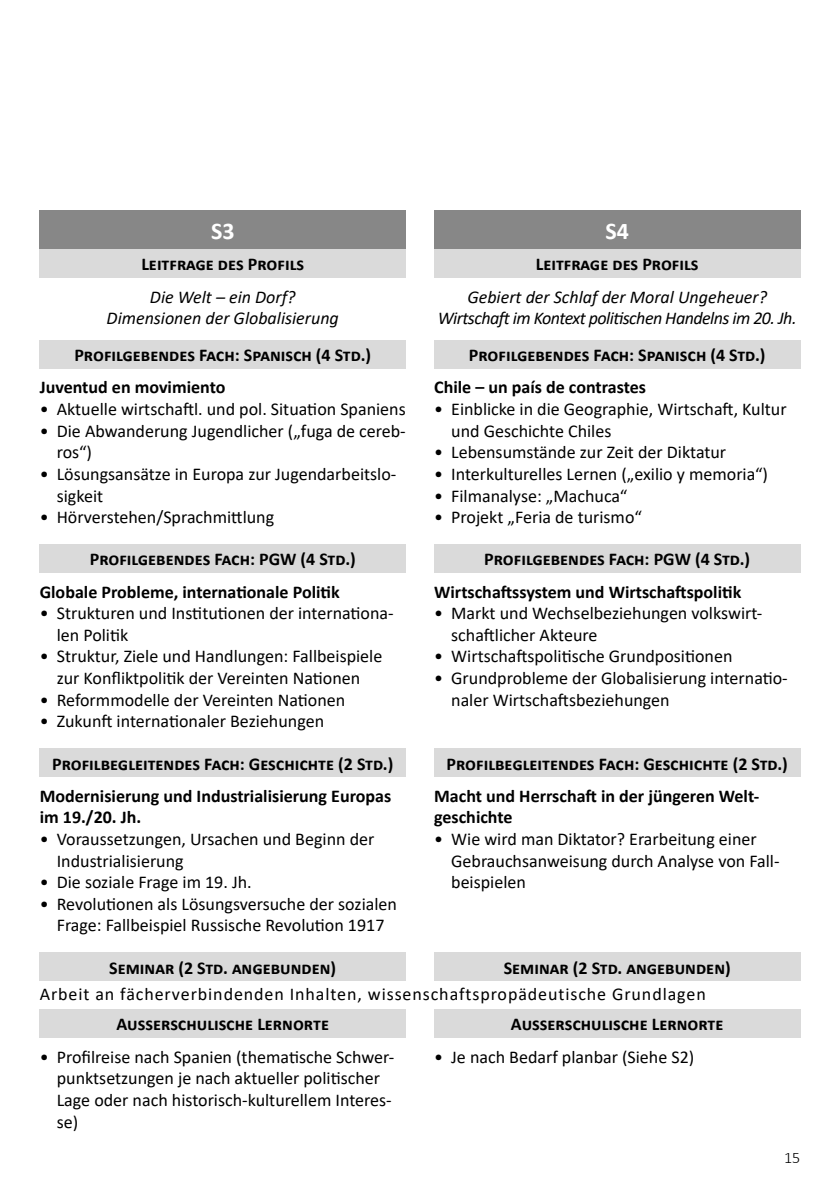
<style>
.page{position:relative;width:840px;height:1191px;background:#fff}
.page>*{position:absolute;margin:0;border:0;box-sizing:border-box;transform-origin:0 0}
.t1{font:700 24px "Calibri";color:#fff}
.t2{font:18px/21.6px "Calibri";color:#000}
.t3{font:700 18px/21.6px "Calibri";color:#000}
.t4{font:italic 18px/21.6px "Calibri";letter-spacing:-.03em;color:#000;text-align:center}
.t5{font:18px "Calibri";letter-spacing:.05em;color:#000}
.t6{font:italic 18px/21.6px "Calibri";color:#000;text-align:center}
.t7{font:300 16px "Calibri";color:#000}
</style>
<div class="page">
<div style="left:40px;top:210px;width:365px;height:39px;background:#878787"></div>
<div style="left:434px;top:210px;width:365px;height:39px;background:#878787"></div>
<div style="left:40px;top:340px;width:365px;height:29px;background:#dadada"></div>
<div style="left:434px;top:340px;width:365px;height:29px;background:#dadada"></div>
<div style="left:40px;top:544px;width:365px;height:29px;background:#dadada"></div>
<div style="left:434px;top:544px;width:365px;height:29px;background:#dadada"></div>
<div style="left:40px;top:748px;width:365px;height:29px;background:#dadada"></div>
<div style="left:434px;top:748px;width:365px;height:29px;background:#dadada"></div>
<div style="left:40px;top:1009px;width:365px;height:28px;background:#dadada"></div>
<div style="left:434px;top:1009px;width:365px;height:28px;background:#dadada"></div>
<div style="left:40px;top:952px;width:365px;height:29px;background:#dadada"></div>
<div style="left:434px;top:952px;width:365px;height:29px;background:#dadada"></div>
<div style="left:40px;top:249px;width:365px;height:29px;background:#dadada"></div>
<div style="left:434px;top:249px;width:365px;height:29px;background:#dadada"></div>
<h1 class="t1" style="left:211px;top:214px;width:25px">S3</h1>
<h1 class="t1" style="left:605px;top:214px;width:25px">S4</h1>
<p class="t3" style="left:141px;top:253px;width:164px">Leitfrage des Profils</p>
<p class="t3" style="left:535px;top:253px;width:164px">Leitfrage des Profils</p>
<p class="t6" style="left:106px;top:285px;width:234px">Die Welt – ein Dorf?<br>Dimensionen der Globalisierung</p>
<p class="t4" style="left:437px;top:285px;width:360px">Gebiert der Schlaf der Moral Ungeheuer?<br>Wirtschaft im Kontext politischen Handelns im 20. Jh.</p>
<p class="t3" style="left:74px;top:344px;width:298px">Profilgebendes Fach: Spanisch (4 Std.)</p>
<p class="t3" style="left:468px;top:344px;width:298px">Profilgebendes Fach: Spanisch (4 Std.)</p>
<p class="t3" style="left:40px;top:376px;width:187px">Juventud en movimiento</p>
<p class="t2" style="left:40px;top:398px;width:367px">• Aktuelle wirtschaftl. und pol. Situation Spaniens</p>
<p class="t2" style="left:57px;top:419px;width:350px;text-indent:-17px">• Die Abwanderung Jugendlicher („fuga de cereb&shy;ros“)</p>
<p class="t2" style="left:57px;top:463px;width:341px;text-indent:-17px">• Lösungsansätze in Europa zur Jugendarbeitslo&shy;sigkeit</p>
<p class="t2" style="left:40px;top:506px;width:236px">• Hörverstehen/Sprachmittlung</p>
<p class="t3" style="left:434px;top:376px;width:213px">Chile – un país de contrastes</p>
<p class="t2" style="left:451px;top:398px;width:337px;text-indent:-17px">• Einblicke in die Geographie, Wirtschaft, Kultur und Geschichte Chiles</p>
<p class="t2" style="left:434px;top:441px;width:293px">• Lebensumstände zur Zeit der Diktatur</p>
<p class="t2" style="left:434px;top:463px;width:335px">• Interkulturelles Lernen („exilio y memoria“)</p>
<p class="t2" style="left:434px;top:484px;width:194px">• Filmanalyse: „Machuca“</p>
<p class="t2" style="left:434px;top:506px;width:209px">• Projekt „Feria de turismo“</p>
<p class="t3" style="left:90px;top:548px;width:267px">Profilgebendes Fach: PGW (4 Std.)</p>
<p class="t3" style="left:484px;top:548px;width:267px">Profilgebendes Fach: PGW (4 Std.)</p>
<p class="t3" style="left:40px;top:580px;width:301px">Globale Probleme, internationale Politik</p>
<p class="t2" style="left:57px;top:602px;width:338px;text-indent:-17px">• Strukturen und Institutionen der internationa&shy;len Politik</p>
<p class="t2" style="left:40px;top:645px;width:344px;text-align:center">• Struktur, Ziele und Handlungen: Fallbeispiele zur Konfliktpolitik der Vereinten Nationen</p>
<p class="t2" style="left:40px;top:688px;width:307px">• Reformmodelle der Vereinten Nationen</p>
<p class="t2" style="left:40px;top:710px;width:286px">• Zukunft internationaler Beziehungen</p>
<p class="t3" style="left:434px;top:580px;width:308px">Wirtschaftssystem und Wirtschaftspolitik</p>
<p class="t2" style="left:451px;top:602px;width:312px;text-indent:-17px">• Markt und Wechselbeziehungen volkswirt&shy;schaftlicher Akteure</p>
<p class="t2" style="left:434px;top:645px;width:300px">• Wirtschaftspolitische Grundpositionen</p>
<p class="t2" style="left:451px;top:667px;width:338px;text-indent:-17px">• Grundprobleme der Globalisierung internatio&shy;naler Wirtschaftsbeziehungen</p>
<p class="t3" style="left:52px;top:752px;width:342px">Profilbegleitendes Fach: Geschichte (2 Std.)</p>
<p class="t3" style="left:446px;top:752px;width:342px">Profilbegleitendes Fach: Geschichte (2 Std.)</p>
<p class="t3" style="left:40px;top:785px;width:353px">Modernisierung und Industrialisierung Europas im 19./20. Jh.</p>
<p class="t2" style="left:57px;top:828px;width:319px;text-indent:-17px">• Voraussetzungen, Ursachen und Beginn der<br>Industrialisierung</p>
<p class="t2" style="left:40px;top:871px;width:213px">• Die soziale Frage im 19. Jh.</p>
<p class="t2" style="left:40px;top:892px;width:358px;text-align:center">• Revolutionen als Lösungsversuche der sozialen<br>Frage: Fallbeispiel Russische Revolution 1917</p>
<p class="t3" style="left:434px;top:785px;width:326px">Macht und Herrschaft in der jüngeren Welt&shy;geschichte</p>
<p class="t2" style="left:451px;top:828px;width:329px;text-indent:-17px">• Wie wird man Diktator? Erarbeitung einer<br>Gebrauchsanweisung durch Analyse von Fall&shy;beispielen</p>
<p class="t3" style="left:109px;top:956px;width:228px">Seminar (2 Std. angebunden)</p>
<p class="t3" style="left:503px;top:956px;width:228px">Seminar (2 Std. angebunden)</p>
<p class="t5" style="left:40px;top:981px;width:667px">Arbeit an fächerverbindenden Inhalten, wissenschaftspropädeutische Grundlagen</p>
<p class="t3" style="left:116px;top:1013px;width:214px">Ausserschulische Lernorte</p>
<p class="t3" style="left:510px;top:1013px;width:214px">Ausserschulische Lernorte</p>
<p class="t2" style="left:57px;top:1045px;width:339px;text-indent:-17px">• Profilreise nach Spanien (thematische Schwer&shy;punktsetzungen je nach aktueller politischer Lage oder nach historisch-kulturellem Interes&shy;se)</p>
<p class="t2" style="left:434px;top:1045px;width:261px">• Je nach Bedarf planbar (Siehe S2)</p>
<p class="t7" style="left:783px;top:1147px;width:18px">15</p>
</div>
